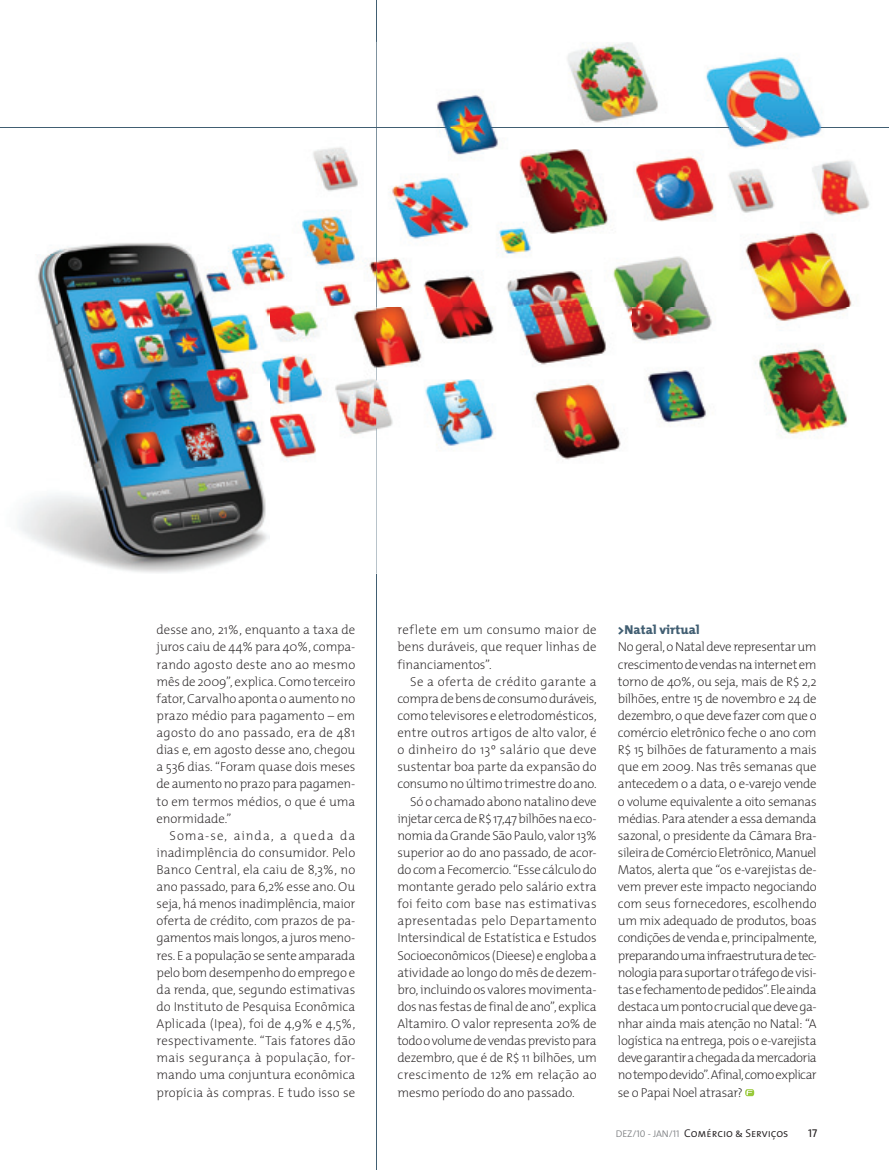
<style>
.page{position:relative;width:889px;height:1170px;background:#fff}
.page>*{position:absolute;margin:0;border:0;box-sizing:border-box;transform-origin:0 0}
.t1{font:200 12.9px/17.1px "The Mix";letter-spacing:-.015em;color:#231f20;text-align:justify}
.t2{font:200 12.9px "The Mix";letter-spacing:.02em;color:#231f20}
.t3{font:200 12.9px "The Mix";letter-spacing:.015em;color:#231f20}
.t4{font:200 12.9px "The Mix";letter-spacing:.01em;color:#231f20}
.t5{font:800 12.9px "The Mix";letter-spacing:.005em;color:#415e72}
.t6{font:11.4px "The Mix Semi Light Caps";color:#231f20}
.t7{font:11.4px "The Mix Caps";color:#231f20}
.s1{font-size:9.75px;color:#808285}
</style>
<div class="page">
<hr style="left:376px;top:0;width:1px;height:1169px;background:#415e72">
<svg style="left:745px;top:1089px;width:9px;height:7px"></svg>
<img style="left:18px;top:42px;width:852px;height:531px">
<img style="left:0;top:127px;width:889px;height:1px">
<p class="t1" style="left:157px;top:621px;width:200px">desse ano, 21%, enquanto a taxa de juros caiu de 44% para 40%, compa&shy;rando agosto deste ano ao mesmo mês de 2009”, explica. Como terceiro fator, Carvalho aponta o aumento no prazo médio para pagamento – em agosto do ano passado, era de 481 dias e, em agosto desse ano, chegou a 536 dias. “foram quase dois meses de aumento no prazo para pagamen&shy;to em termos médios, o que é uma enormidade.”</p>
<p class="t1" style="left:157px;top:826px;width:200px;text-indent:13px">soma-se, ainda, a queda da inadimplência do consumidor. pelo Banco Central, ela caiu de 8,3%, no ano passado, para 6,2% esse ano. ou seja, há menos inadimplência, maior oferta de crédito, com prazos de pa&shy;gamentos mais longos, a juros meno&shy;res. e a população se sente amparada pelo bom desempenho do emprego e da renda, que, segundo estimativas do instituto de pesquisa econômica aplicada (ipea), foi de 4,9% e 4,5%, respectivamente. “tais fatores dão mais segurança à população, for&shy;mando uma conjuntura econômica propícia às compras. e tudo isso se</p>
<p class="t1" style="left:397px;top:621px;width:201px">reflete em um consumo maior de bens duráveis, que requer linhas de financiamentos”.</p>
<p class="t2" style="left:410px;top:670px;width:188px">se a oferta de crédito garante a</p>
<p class="t1" style="left:397px;top:689px;width:201px">compra de bens de consumo duráveis,</p>
<p class="t1" style="left:397px;top:706px;width:201px">como televisores e eletrodomésticos,</p>
<p class="t1" style="left:397px;top:723px;width:201px">entre outros artigos de alto valor, é</p>
<p class="t2" style="left:397px;top:739px;width:201px">o dinheiro do 13º salário que deve</p>
<p class="t1" style="left:397px;top:757px;width:201px">sustentar boa parte da expansão do</p>
<p class="t1" style="left:397px;top:775px;width:201px">consumo no último trimestre do ano.</p>
<p class="t1" style="left:410px;top:792px;width:188px">só o chamado abono natalino deve</p>
<p class="t1" style="left:397px;top:809px;width:201px">injetar cerca de r$ 17,47 bilhões na eco-</p>
<p class="t1" style="left:397px;top:826px;width:201px">nomia da grande são paulo, valor 13%</p>
<p class="t1" style="left:397px;top:843px;width:201px">superior ao do ano passado, de acor-</p>
<p class="t1" style="left:397px;top:860px;width:201px">do com a fecomercio. “esse cálculo do</p>
<p class="t1" style="left:397px;top:877px;width:201px">montante gerado pelo salário extra</p>
<p class="t1" style="left:397px;top:894px;width:201px">foi feito com base nas estimativas</p>
<p class="t3" style="left:397px;top:910px;width:201px">apresentadas pelo Departamento</p>
<p class="t1" style="left:397px;top:929px;width:201px">intersindical de estatística e estudos</p>
<p class="t1" style="left:397px;top:946px;width:201px">socioeconômicos (Dieese) e engloba a</p>
<p class="t1" style="left:397px;top:963px;width:201px">atividade ao longo do mês de dezem-</p>
<p class="t1" style="left:397px;top:980px;width:201px">bro, incluindo os valores movimenta-</p>
<p class="t1" style="left:397px;top:997px;width:201px">dos nas festas de final de ano”, explica</p>
<p class="t1" style="left:397px;top:1014px;width:201px">altamiro. o valor representa 20% de</p>
<p class="t1" style="left:397px;top:1031px;width:201px">todo o volume de vendas previsto para</p>
<p class="t1" style="left:397px;top:1048px;width:201px">dezembro, que é de r$ 11 bilhões, um</p>
<p class="t4" style="left:397px;top:1064px;width:201px">crescimento de 12% em relação ao</p>
<p class="t1" style="left:397px;top:1083px;width:179px">mesmo período do ano passado.</p>
<p class="t5" style="left:618px;top:619px;width:83px">&gt;natal virtual</p>
<p class="t1" style="left:618px;top:638px;width:200px">no geral, o natal deve representar um crescimento de vendas na internet em torno de 40%, ou seja, mais de r$ 2,2 bilhões, entre 15 de novembro e 24 de dezembro, o que deve fazer com que o comércio eletrônico feche o ano com r$ 15 bilhões de faturamento a mais que em 2009. nas três semanas que antecedem o a data, o e-varejo vende o volume equivalente a oito semanas médias. para atender a essa demanda sazonal, o presidente da Câmara Bra&shy;sileira de Comércio eletrônico, manuel matos, alerta que “os e-varejistas de&shy;vem prever este impacto negociando com seus fornecedores, escolhendo um mix adequado de produtos, boas condições de venda e, principalmente, preparando uma infraestrutura de tec&shy;nologia para suportar o tráfego de visi&shy;tas e fechamento de pedidos”. ele ainda destaca um ponto crucial que deve ga&shy;nhar ainda mais atenção no natal: “a logística na entrega, pois o e-varejista deve garantir a chegada da mercadoria no tempo devido”. afinal, como explicar se o papai noel atrasar?</p>
<p class="t6" style="left:616px;top:1123px;width:174px"><span class="s1">dez/10 - jan/11</span> Comércio &amp; Serviços</p>
<p class="t7" style="left:808px;top:1123px;width:11px">17</p>
</div>
